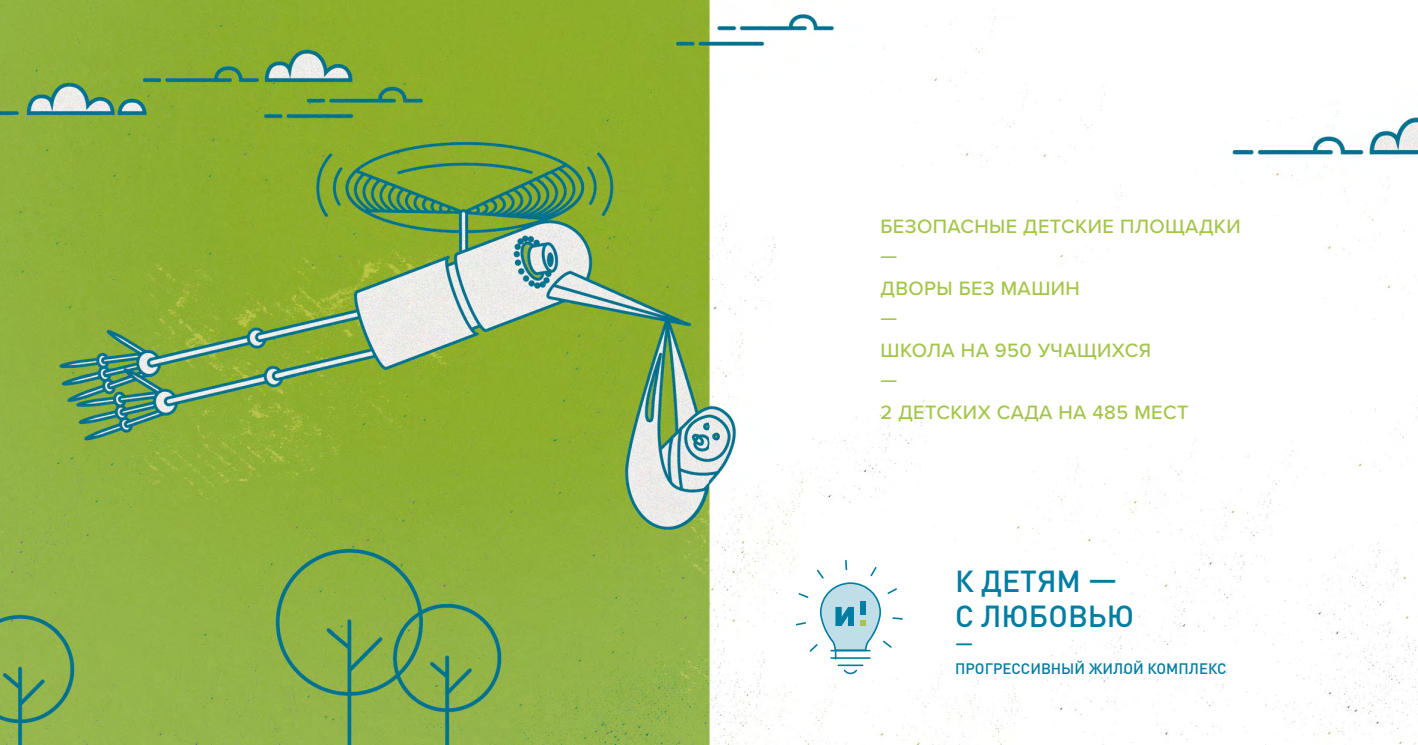
<style>
.page{position:relative;width:1418px;height:745px;background:#fff}
.page>*{position:absolute;margin:0;border:0;box-sizing:border-box;transform-origin:0 0}
.t1{font:500 30px/34.6px "DIN Pro";color:#007da2}
.t2{font:500 20px/30.9px "Proxima Nova";letter-spacing:.02em;color:#a3c548}
.t3{font:500 18.75px "DIN Pro";color:#007da2}
.t4{font:500 15px "DIN Pro";color:#007da2}
</style>
<div class="page">
<img style="left:0;top:0;width:1417px;height:744px">
<svg style="left:795px;top:559px;width:107px;height:114px"></svg>
<p class="t2" style="left:880px;top:211px;width:361px">БЕЗОПАСНЫЕ ДЕТСКИЕ ПЛОЩАДКИ —<br>ДВОРЫ БЕЗ МАШИН<br>—<br>ШКОЛА НА 950 УЧАЩИХСЯ<br>—<br>2 ДЕТСКИХ САДА НА 485 МЕСТ</p>
<h1 class="t1" style="left:955px;top:562px;width:180px">К ДЕТЯМ —<br>С ЛЮБОВЬЮ</h1>
<p class="t3" style="left:955px;top:630px;width:20px">—</p>
<p class="t4" style="left:955px;top:658px;width:273px">ПРОГРЕССИВНЫЙ ЖИЛОЙ КОМПЛЕКС</p>
</div>
